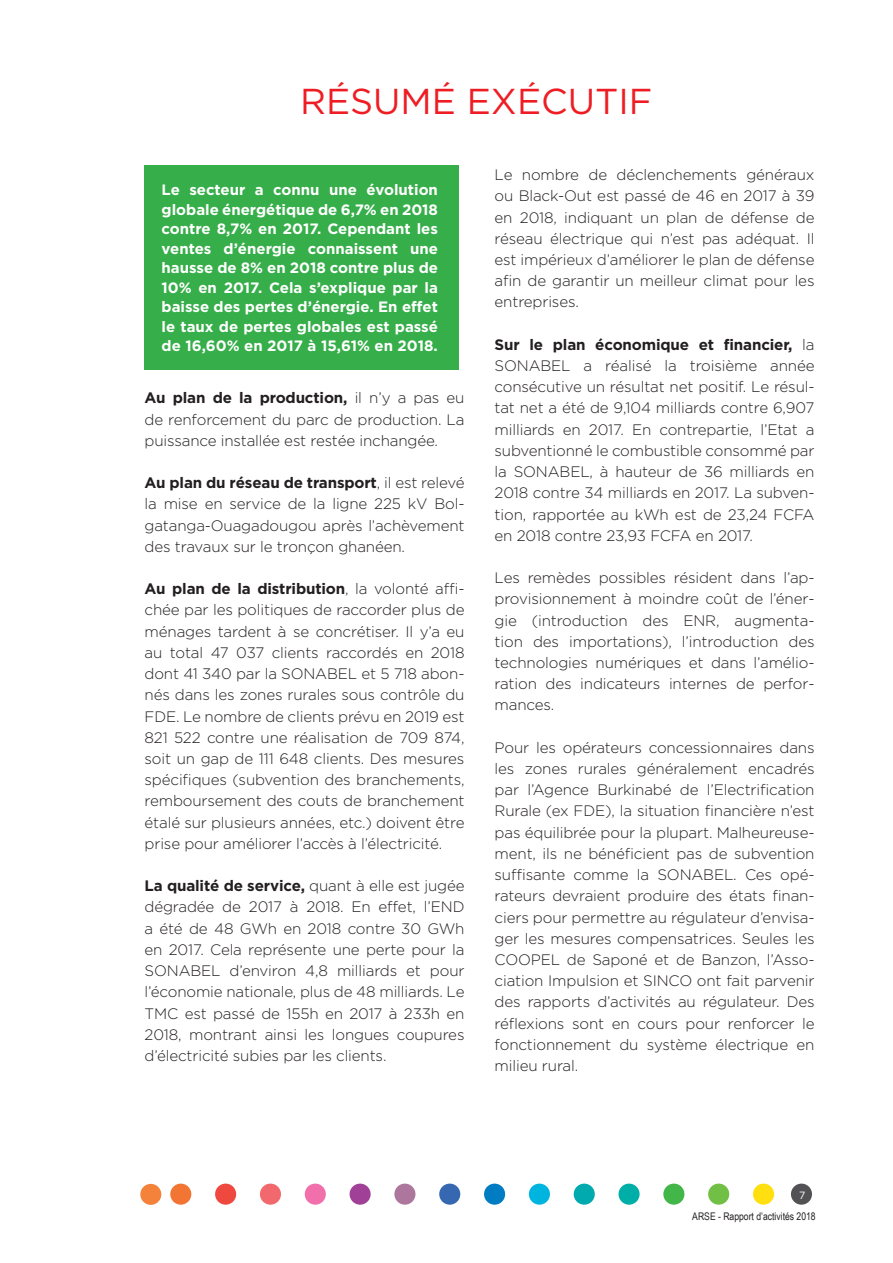
<style>
.page{position:relative;width:893px;height:1263px;background:#fff}
.page>*{position:absolute;margin:0;border:0;box-sizing:border-box;transform-origin:0 0}
.t1{font:36px "Gotham";color:#ee1d23}
.t2{font:300 15.15px/21.1px "Gotham";letter-spacing:-.01em;color:#231f20;text-align:justify}
.t3{font:700 15px/19.5px "Gotham";color:#fff;text-align:justify}
.t4{font:10.5px "Arial Narrow";color:#231f20}
.t5{font:10.5px "Gotham";color:#fff}
.s1{font-weight:700}
</style>
<div class="page">
<div style="left:791px;top:1183px;width:21px;height:22px;background:#525154;border-radius:50%"></div>
<div style="left:170px;top:1183px;width:21px;height:22px;background:#f37533;border-radius:50%"></div>
<div style="left:215px;top:1183px;width:21px;height:22px;background:#ef483f;border-radius:50%"></div>
<div style="left:260px;top:1183px;width:21px;height:22px;background:#f1686d;border-radius:50%"></div>
<div style="left:305px;top:1183px;width:21px;height:22px;background:#f16fab;border-radius:50%"></div>
<div style="left:350px;top:1183px;width:21px;height:22px;background:#a14097;border-radius:50%"></div>
<div style="left:394px;top:1183px;width:21px;height:22px;background:#ad779d;border-radius:50%"></div>
<div style="left:439px;top:1183px;width:21px;height:22px;background:#3668b2;border-radius:50%"></div>
<div style="left:484px;top:1183px;width:21px;height:22px;background:#007cc3;border-radius:50%"></div>
<div style="left:529px;top:1183px;width:21px;height:22px;background:#00b4e0;border-radius:50%"></div>
<div style="left:574px;top:1183px;width:21px;height:22px;background:#00aaaf;border-radius:50%"></div>
<div style="left:618px;top:1183px;width:22px;height:22px;background:#00aea8;border-radius:50%"></div>
<div style="left:663px;top:1183px;width:21px;height:22px;background:#42b649;border-radius:50%"></div>
<div style="left:708px;top:1183px;width:21px;height:22px;background:#71bf44;border-radius:50%"></div>
<div style="left:753px;top:1183px;width:21px;height:22px;background:#ffdf0f;border-radius:50%"></div>
<div style="left:140px;top:1184px;width:21px;height:21px;background:#f4823b;border-radius:50%"></div>
<div style="left:145px;top:166px;width:314px;height:204px;background:#36ae49"></div>
<h1 class="t1" style="left:300px;top:78px;width:354px">RÉSUMÉ EXÉCUTIF</h1>
<p class="t3" style="left:162px;top:180px;width:278px">Le secteur a connu une évolution globale énergétique de 6,7% en 2018 contre 8,7% en 2017. Cependant les ventes d’énergie connaissent une hausse de 8% en 2018 contre plus de 10% en 2017. Cela s’explique par la baisse des pertes d’énergie. En effet le taux de pertes globales est passé de 16,60% en 2017 à 15,61% en 2018.</p>
<p class="t2" style="left:145px;top:387px;width:321px"><span class="s1">Au plan de la production,</span> il n’y a pas eu de renforcement du parc de production. La puissance installée est restée inchangée.</p>
<p class="t2" style="left:145px;top:472px;width:321px"><span class="s1">Au plan du réseau de transport</span>, il est relevé la mise en service de la ligne 225 kV Bol&shy;gatanga-Ouagadougou après l’achèvement des travaux sur le tronçon ghanéen.</p>
<p class="t2" style="left:145px;top:578px;width:321px"><span class="s1">Au plan de la distribution</span>, la volonté affi&shy;chée par les politiques de raccorder plus de ménages tardent à se concrétiser. Il y’a eu au total 47 037 clients raccordés en 2018 dont 41 340 par la SONABEL et 5 718 abon&shy;nés dans les zones rurales sous contrôle du FDE. Le nombre de clients prévu en 2019 est 821 522 contre une réalisation de 709 874, soit un gap de 111 648 clients. Des mesures spécifiques (subvention des branchements, remboursement des couts de branchement étalé sur plusieurs années, etc.) doivent être prise pour améliorer l’accès à l’électricité.</p>
<p class="t2" style="left:145px;top:875px;width:321px"><span class="s1">La qualité de service,</span> quant à elle est jugée dégradée de 2017 à 2018. En effet, l’END a été de 48 GWh en 2018 contre 30 GWh en 2017. Cela représente une perte pour la SONABEL d’environ 4,8 milliards et pour l’économie nationale, plus de 48 milliards. Le TMC est passé de 155h en 2017 à 233h en 2018, montrant ainsi les longues coupures d’électricité subies par les clients.</p>
<p class="t2" style="left:495px;top:164px;width:321px">Le nombre de déclenchements généraux ou Black-Out est passé de 46 en 2017 à 39 en 2018, indiquant un plan de défense de réseau électrique qui n’est pas adéquat. Il est impérieux d’améliorer le plan de défense afin de garantir un meilleur climat pour les entreprises.</p>
<p class="t2" style="left:495px;top:333px;width:321px"><span class="s1">Sur le plan économique et financier,</span> la SONABEL a réalisé la troisième année consécutive un résultat net positif. Le résul&shy;tat net a été de 9,104 milliards contre 6,907 milliards en 2017. En contrepartie, l’Etat a subventionné le combustible consommé par la SONABEL, à hauteur de 36 milliards en 2018 contre 34 milliards en 2017. La subven&shy;tion, rapportée au kWh est de 23,24 FCFA en 2018 contre 23,93 FCFA en 2017.</p>
<p class="t2" style="left:495px;top:567px;width:321px">Les remèdes possibles résident dans l’ap&shy;provisionnement à moindre coût de l’éner&shy;gie (introduction des ENR, augmenta&shy;tion des importations), l’introduction des technologies numériques et dans l’amélio&shy;ration des indicateurs internes de perfor&shy;mances.</p>
<p class="t2" style="left:495px;top:736px;width:321px">Pour les opérateurs concessionnaires dans les zones rurales généralement encadrés par l’Agence Burkinabé de l’Electrification Rurale (ex FDE), la situation financière n’est pas équilibrée pour la plupart. Malheureuse&shy;ment, ils ne bénéficient pas de subvention suffisante comme la SONABEL. Ces opé&shy;rateurs devraient produire des états finan&shy;ciers pour permettre au régulateur d’envisa&shy;ger les mesures compensatrices. Seules les COOPEL de Saponé et de Banzon, l’Asso&shy;ciation Impulsion et SINCO ont fait parvenir des rapports d’activités au régulateur. Des réflexions sont en cours pour renforcer le fonctionnement du système électrique en milieu rural.</p>
<p class="t5" style="left:799px;top:1188px;width:8px">7</p>
<p class="t4" style="left:692px;top:1208px;width:125px">ARSE - Rapport d’activités 2018</p>
</div>
